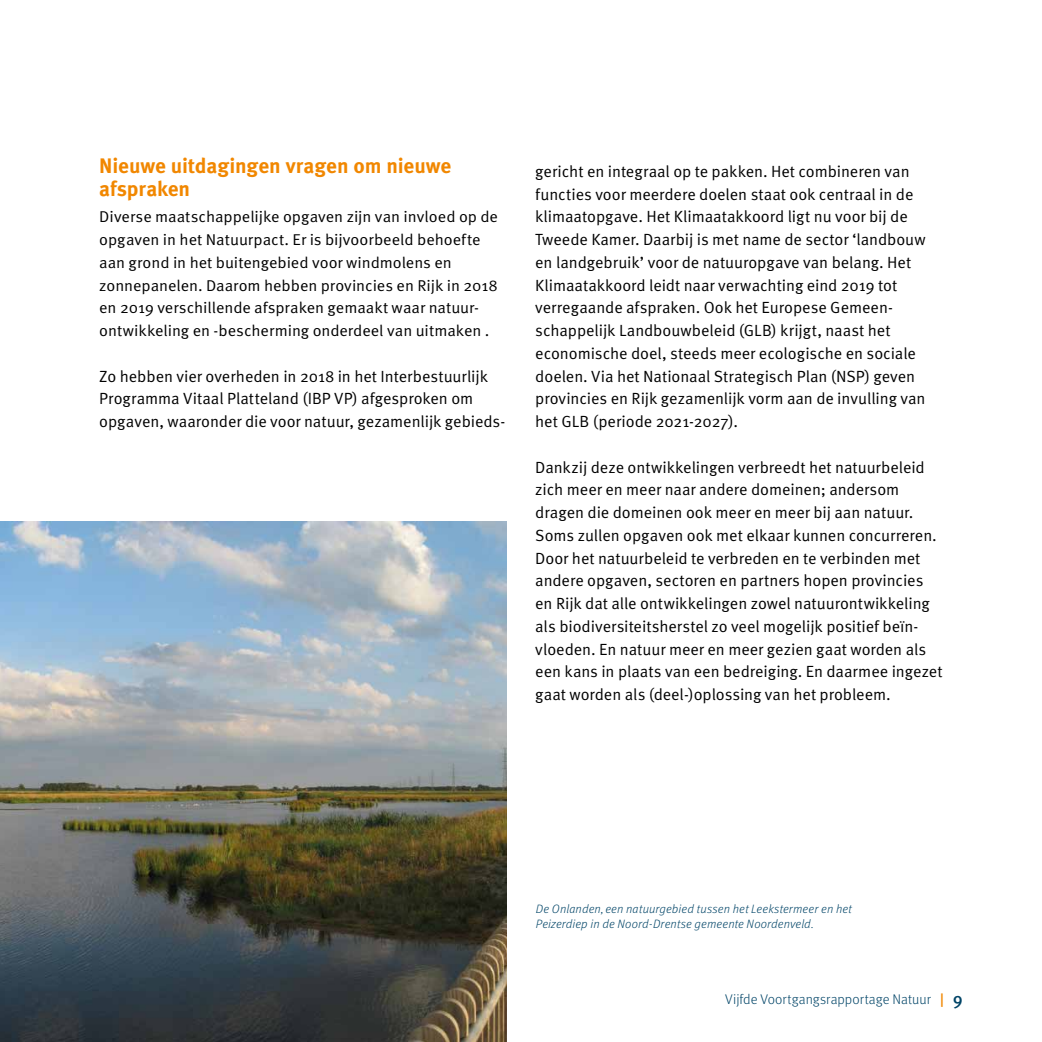
<style>
.page{position:relative;width:1042px;height:1042px;background:#fff}
.page>*{position:absolute;margin:0;border:0;box-sizing:border-box;transform-origin:0 0}
.t1{font:700 21px/22.8px "FF Meta Pro";letter-spacing:-.005em;color:#f18700}
.t2{font:16.1px/22.8px "FF Meta Pro";letter-spacing:-.005em;color:#000}
.t3{font:15.75px/22.8px "FF Meta Pro";letter-spacing:-.005em;color:#000}
.t4{font:300 14px "FF Meta Pro";color:#004467}
.t5{font:italic 300 12.08px/14.5px "FF Meta Pro";letter-spacing:.01em;color:#004467}
.s1{font-weight:500;color:#f18700}
.s2{font-weight:500;font-size:17.5px}
</style>
<div class="page">
<img style="left:0;top:521px;width:506px;height:521px">
<h1 class="t1" style="left:99px;top:153px;width:354px">Nieuwe uitdagingen vragen om nieuwe afspraken</h1>
<p class="t3" style="left:99px;top:204px;width:400px">Diverse maatschappelijke opgaven zijn van invloed op de opgaven in het Natuurpact. Er is bijvoorbeeld behoefte aan grond in het buitengebied voor windmolens en zonnepanelen. Daarom hebben provincies en Rijk in 2018 en 2019 verschillende afspraken gemaakt waar natuur&shy;ontwikkeling en -bescherming onderdeel van uitmaken .</p>
<p class="t2" style="left:99px;top:364px;width:407px">Zo hebben vier overheden in 2018 in het Interbestuurlijk<br>Programma Vitaal Platteland (IBP VP) afgesproken om opgaven, waaronder die voor natuur, gezamenlijk gebieds-</p>
<p class="t2" style="left:535px;top:159px;width:392px">gericht en integraal op te pakken. Het combineren van functies voor meerdere doelen staat ook centraal in de klimaatopgave. Het Klimaatakkoord ligt nu voor bij de Tweede Kamer. Daarbij is met name de sector ‘landbouw en landgebruik’ voor de natuuropgave van belang. Het Klimaatakkoord leidt naar verwachting eind 2019 tot verregaande afspraken. Ook het Europese Gemeen&shy;schappelijk Landbouwbeleid (GLB) krijgt, naast het economische doel, steeds meer ecologische en sociale doelen. Via het Nationaal Strategisch Plan (NSP) geven provincies en Rijk gezamenlijk vorm aan de invulling van het GLB (periode 2021-2027).</p>
<p class="t2" style="left:535px;top:454px;width:409px">Dankzij deze ontwikkelingen verbreedt het natuurbeleid zich meer en meer naar andere domeinen; andersom dragen die domeinen ook meer en meer bij aan natuur.<br>Soms zullen opgaven ook met elkaar kunnen concurreren.<br>Door het natuurbeleid te verbreden en te verbinden met andere opgaven, sectoren en partners hopen provincies en Rijk dat alle ontwikkelingen zowel natuurontwikkeling als biodiversiteitsherstel zo veel mogelijk positief beïn&shy;vloeden. En natuur meer en meer gezien gaat worden als een kans in plaats van een bedreiging. En daarmee ingezet gaat worden als (deel-)oplossing van het probleem.</p>
<p class="t5" style="left:536px;top:901px;width:317px">De Onlanden, een natuurgebied tussen het Leekstermeer en het<br>Peizerdiep in de Noord-Drentse gemeente Noordenveld.</p>
<p class="t4" style="left:725px;top:989px;width:239px">Vijfde Voortgangsrapportage Natuur <span class="s1">|</span> <span class="s2">9</span></p>
</div>
